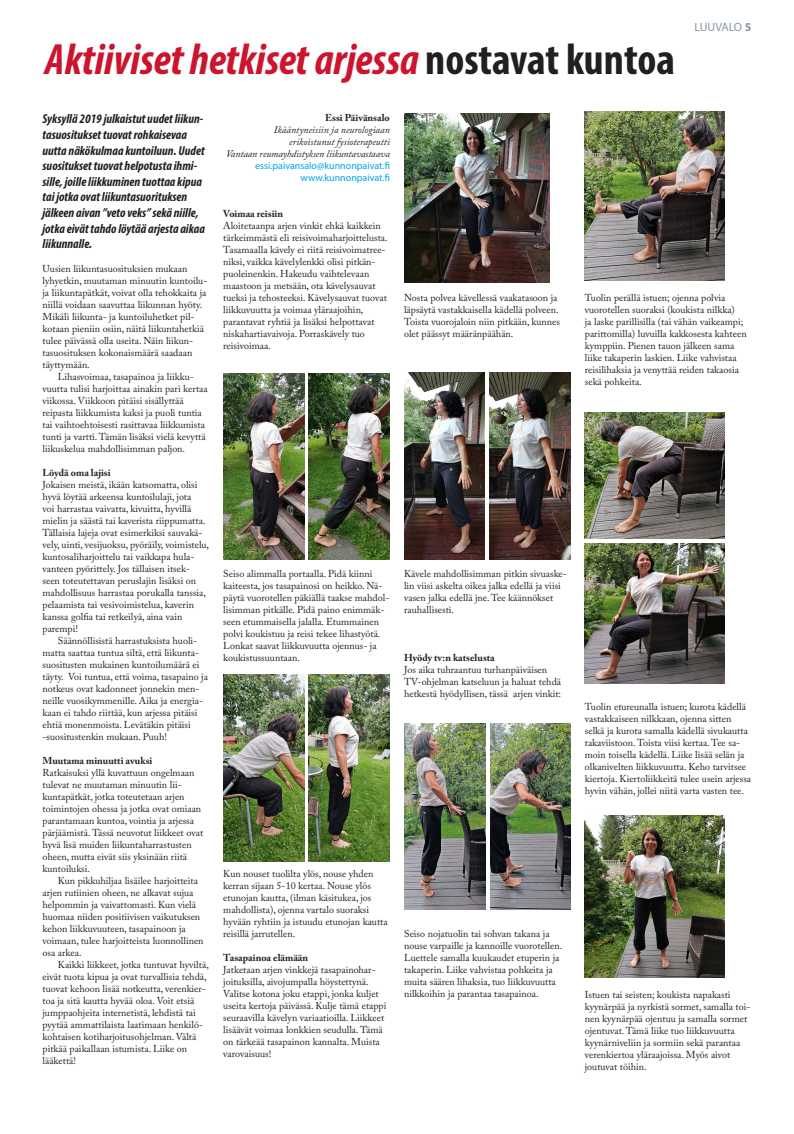
<style>
.page{position:relative;width:794px;height:1134px;background:#fff}
.page>*{position:absolute;margin:0;border:0;box-sizing:border-box;transform-origin:0 0}
.leipis{font:italic 700 condensed 44px "Myriad Pro";color:#cd142e}
.leipis-2{font:italic 700 condensed 13px/15.6px "Myriad Pro";color:#231f20}
.t1{font:12px "Myriad Pro";letter-spacing:-.02em;color:#8b98a2}
.leipis-3{font:10px/12px "Adobe Caslon Pro";color:#231f20}
.leipis-4{font:700 10px "Adobe Caslon Pro";color:#231f20}
.leipis-5{font:italic 10px/12px "Adobe Caslon Pro";color:#231f20;text-align:right}
.leipis-6{font:10px "Myriad Pro";color:#00a4e6}
.s1{font-weight:700}
.s2{font-style:normal;color:#231f20}
</style>
<div class="page">
<img style="left:223px;top:373px;width:81px;height:187px">
<img style="left:309px;top:373px;width:81px;height:187px">
<img style="left:224px;top:674px;width:81px;height:187px">
<img style="left:309px;top:674px;width:81px;height:187px">
<img style="left:404px;top:113px;width:146px;height:170px">
<img style="left:404px;top:373px;width:81px;height:186px">
<img style="left:490px;top:373px;width:80px;height:186px">
<img style="left:585px;top:111px;width:140px;height:170px">
<img style="left:585px;top:413px;width:140px;height:125px">
<img style="left:585px;top:543px;width:140px;height:140px">
<img style="left:585px;top:815px;width:140px;height:162px">
<img style="left:404px;top:723px;width:81px;height:187px">
<img style="left:490px;top:723px;width:81px;height:187px">
<p class="t1" style="left:694px;top:19px;width:58px">LUUVALO <span class="s1">5</span></p>
<p class="leipis" style="left:45px;top:32px;width:631px">Aktiiviset hetkiset arjessa <span class="s2">nostavat kuntoa</span></p>
<p class="leipis-4" style="left:325px;top:112px;width:66px">Essi Päivänsalo</p>
<p class="leipis-5" style="left:274px;top:124px;width:117px">Ikääntyneisiin ja neurologiaan erikoistunut fysioterapeutti</p>
<p class="leipis-5" style="left:226px;top:148px;width:165px">Vantaan reumayhdistyksen liikuntavastaava</p>
<p class="leipis-6" style="left:255px;top:159px;width:136px">essi.paivansalo@kunnonpaivat.fi</p>
<p class="leipis-6" style="left:300px;top:171px;width:91px">www.kunnonpaivat.fi</p>
<p class="leipis-4" style="left:223px;top:208px;width:61px">Voimaa reisiin</p>
<p class="leipis-3" style="left:223px;top:220px;width:166px">Aloitetaanpa arjen vinkit ehkä kaikkein tärkeimmästä eli reisivoimaharjoittelusta.<br>Tasamaalla kävely ei riitä reisivoimatree&shy;niksi, vaikka kävelylenkki olisi pitkän&shy;puoleinenkin. Hakeudu vaihtelevaan maastoon ja metsään, ota kävelysauvat tueksi ja tehosteeksi. Kävelysauvat tuovat liikkuvuutta ja voimaa yläraajoihin, parantavat ryhtiä ja lisäksi helpottavat niskahartiavaivoja. Porraskävely tuo reisivoimaa.</p>
<p class="leipis-2" style="left:43px;top:111px;width:164px">Syksyllä 2019 julkaistut uudet liikun&shy;tasuositukset tuovat rohkaisevaa uutta näkökulmaa kuntoiluun. Uudet suositukset tuovat helpotusta ihmi&shy;sille, joille liikkuminen tuottaa kipua tai jotka ovat liikuntasuorituksen jälkeen aivan ”veto veks” sekä niille, jotka eivät tahdo löytää arjesta aikaa liikunnalle.</p>
<p class="leipis-3" style="left:43px;top:263px;width:166px">Uusien liikuntasuosituksien mukaan lyhyetkin, muutaman minuutin kuntoilu&shy;ja liikuntapätkät, voivat olla tehokkaita ja niillä voidaan saavuttaa liikunnan hyöty.<br>Mikäli liikunta- ja kuntoiluhetket pil&shy;kotaan pieniin osiin, näitä liikuntahetkiä tulee päivässä olla useita. Näin liikun&shy;tasuosituksen kokonaismäärä saadaan täyttymään.</p>
<p class="leipis-3" style="left:43px;top:371px;width:167px;text-indent:15px">Lihasvoimaa, tasapainoa ja liikku&shy;vuutta tulisi harjoittaa ainakin pari kertaa viikossa. Viikkoon pitäisi sisällyttää reipasta liikkumista kaksi ja puoli tuntia tai vaihtoehtoisesti rasittavaa liikkumista tunti ja vartti. Tämän lisäksi vielä kevyttä liikuskelua mahdollisimman paljon.</p>
<p class="leipis-4" style="left:43px;top:467px;width:70px">Löydä oma lajisi</p>
<p class="leipis-3" style="left:43px;top:479px;width:168px">Jokaisen meistä, ikään katsomatta, olisi hyvä löytää arkeensa kuntoilulaji, jota<br>voi harrastaa vaivatta, kivuitta, hyvillä mielin ja säästä tai kaverista riippumatta.<br>Tällaisia lajeja ovat esimerkiksi sauvakä&shy;vely, uinti, vesijuoksu, pyöräily, voimistelu, kuntosaliharjoittelu tai vaikkapa hula&shy;vanteen pyörittely. Jos tällaisen itsek&shy;seen toteutettavan peruslajin lisäksi on mahdollisuus harrastaa porukalla tanssia, pelaamista tai vesivoimistelua, kaverin kanssa golfia tai retkeilyä, aina vain parempi!</p>
<p class="leipis-3" style="left:43px;top:635px;width:167px;text-indent:15px">Säännöllisistä harrastuksista huoli&shy;matta saattaa tuntua siltä, että liikunta&shy;suositusten mukainen kuntoilumäärä ei täyty. Voi tuntua, että voima, tasapaino ja notkeus ovat kadonneet jonnekin men&shy;neille vuosikymmenille. Aika ja energia&shy;kaan ei tahdo riittää, kun arjessa pitäisi ehtiä monenmoista. Levätäkin pitäisi -suositustenkin mukaan. Puuh!</p>
<p class="leipis-4" style="left:43px;top:755px;width:111px">Muutama minuutti avuksi</p>
<p class="leipis-3" style="left:43px;top:767px;width:162px">Ratkaisuksi yllä kuvattuun ongelmaan tulevat ne muutaman minuutin lii&shy;kuntapätkät, jotka toteutetaan arjen toimintojen ohessa ja jotka ovat omiaan parantamaan kuntoa, vointia ja arjessa pärjäämistä. Tässä neuvotut liikkeet ovat hyvä lisä muiden liikuntaharrastusten oheen, mutta eivät siis yksinään riitä kuntoiluksi.</p>
<p class="leipis-3" style="left:43px;top:875px;width:163px;text-indent:15px">Kun pikkuhiljaa lisäilee harjoitteita arjen rutiinien oheen, ne alkavat sujua helpommin ja vaivattomasti. Kun vielä huomaa niiden positiivisen vaikutuksen kehon liikkuvuuteen, tasapainoon ja voimaan, tulee harjoitteista luonnollinen osa arkea.</p>
<p class="leipis-3" style="left:43px;top:959px;width:168px;text-indent:15px">Kaikki liikkeet, jotka tuntuvat hyviltä, eivät tuota kipua ja ovat turvallisia tehdä, tuovat kehoon lisää notkeutta, verenkier&shy;toa ja sitä kautta hyvää oloa. Voit etsiä jumppaohjeita internetistä, lehdistä tai pyytää ammattilaista laatimaan henkilö&shy;kohtaisen kotiharjoitusohjelman. Vältä pitkää paikallaan istumista. Liike on lääkettä!</p>
<p class="leipis-3" style="left:404px;top:292px;width:157px">Nosta polvea kävellessä vaakatasoon ja läpsäytä vastakkaisella kädellä polveen.<br>Toista vuorojaloin niin pitkään, kunnes olet päässyt määränpäähän.</p>
<p class="leipis-3" style="left:585px;top:292px;width:163px">Tuolin perällä istuen; ojenna polvia vuorotellen suoraksi (koukista nilkka)<br>ja laske parillisilla (tai vähän vaikeampi; parittomilla) luvuilla kakkosesta kahteen kymppiin. Pienen tauon jälkeen sama liike takaperin laskien. Liike vahvistaa reisilihaksia ja venyttää reiden takaosia sekä pohkeita.</p>
<p class="leipis-3" style="left:223px;top:568px;width:168px">Seiso alimmalla portaalla. Pidä kiinni kaiteesta, jos tasapainosi on heikko. Nä&shy;päytä vuorotellen päkiällä taakse mahdol&shy;lisimman pitkälle. Pidä paino enimmäk&shy;seen etummaisella jalalla. Etummainen polvi koukistuu ja reisi tekee lihastyötä.<br>Lonkat saavat liikkuvuutta ojennus- ja koukistussuuntaan.</p>
<p class="leipis-3" style="left:404px;top:568px;width:164px">Kävele mahdollisimman pitkin sivuaske&shy;lin viisi askelta oikea jalka edellä ja viisi vasen jalka edellä jne. Tee käännökset rauhallisesti.</p>
<p class="leipis-4" style="left:404px;top:652px;width:92px">Hyödy tv:n katselusta</p>
<p class="leipis-3" style="left:404px;top:664px;width:159px">Jos aika tuhraantuu turhanpäiväisen<br>TV-ohjelman katseluun ja haluat tehdä hetkestä hyödyllisen, tässä arjen vinkit:</p>
<p class="leipis-3" style="left:585px;top:700px;width:168px">Tuolin etureunalla istuen; kurota kädellä vastakkaiseen nilkkaan, ojenna sitten selkä ja kurota samalla kädellä sivukautta takaviistoon. Toista viisi kertaa. Tee sa&shy;moin toisella kädellä. Liike lisää selän ja olkanivelten liikkuvuutta. Keho tarvitsee kiertoja. Kiertoliikkeitä tulee usein arjessa hyvin vähän, jollei niitä varta vasten tee.</p>
<p class="leipis-3" style="left:223px;top:868px;width:166px">Kun nouset tuolilta ylös, nouse yhden kerran sijaan 5-10 kertaa. Nouse ylös etunojan kautta, (ilman käsitukea, jos mahdollista), ojenna vartalo suoraksi hyvään ryhtiin ja istuudu etunojan kautta reisillä jarrutellen.</p>
<p class="leipis-4" style="left:223px;top:952px;width:86px">Tasapainoa elämään</p>
<p class="leipis-3" style="left:223px;top:964px;width:165px">Jatketaan arjen vinkkejä tasapainohar&shy;joituksilla, aivojumpalla höystettynä.<br>Valitse kotona joku etappi, jonka kuljet useita kertoja päivässä. Kulje tämä etappi seuraavilla kävelyn variaatioilla. Liikkeet lisäävät voimaa lonkkien seudulla. Tämä on tärkeää tasapainon kannalta. Muista varovaisuus!</p>
<p class="leipis-3" style="left:404px;top:928px;width:160px">Seiso nojatuolin tai sohvan takana ja nouse varpaille ja kannoille vuorotellen.<br>Luettele samalla kuukaudet etuperin ja takaperin. Liike vahvistaa pohkeita ja muita säären lihaksia, tuo liikkuvuutta nilkkoihin ja parantaa tasapainoa.</p>
<p class="leipis-3" style="left:585px;top:988px;width:167px">Istuen tai seisten; koukista napakasti kyynärpää ja nyrkistä sormet, samalla toi&shy;nen kyynärpää ojentuu ja samalla sormet ojentuvat. Tämä liike tuo liikkuvuutta kyynärniveliin ja sormiin sekä parantaa verenkiertoa yläraajoissa. Myös aivot joutuvat töihin.</p>
</div>
